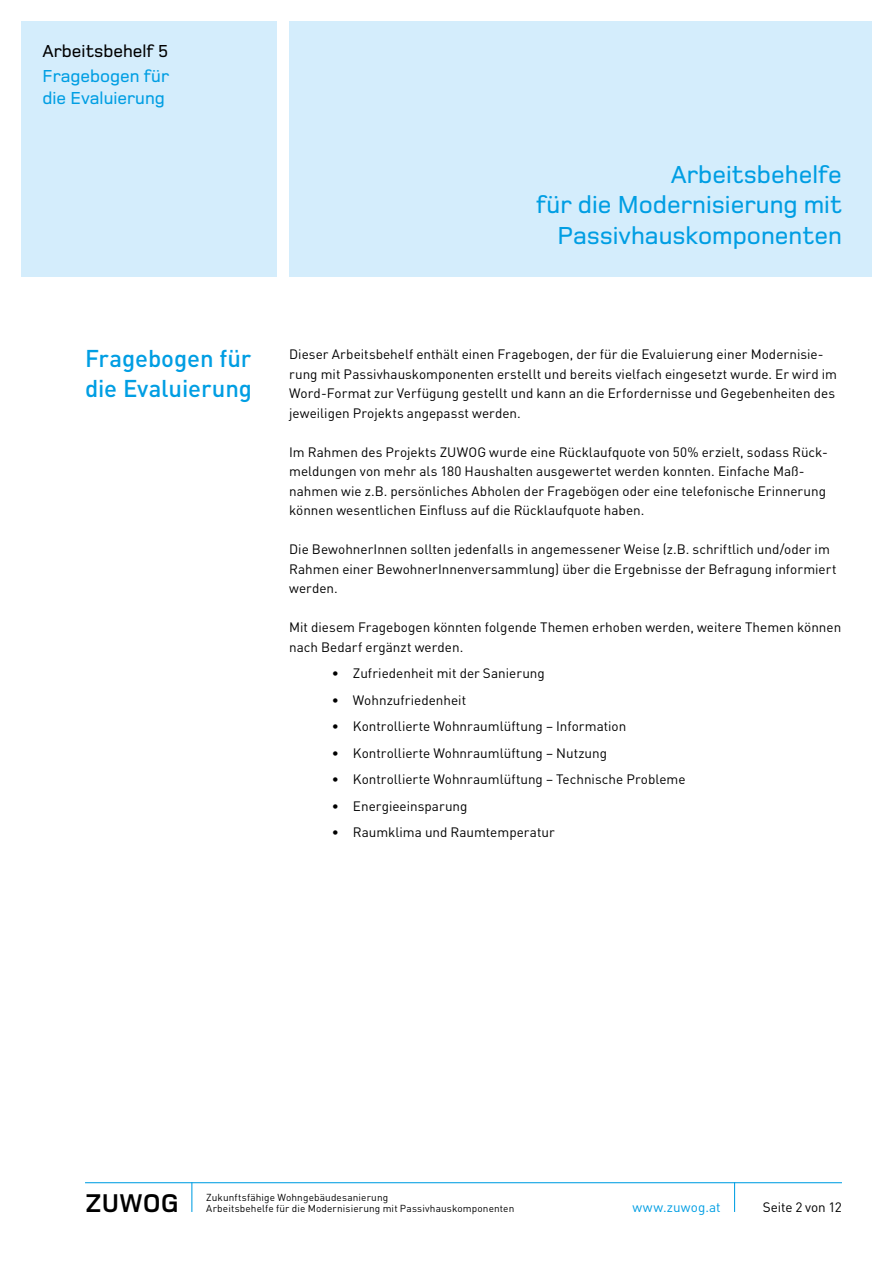
<style>
.page{position:relative;width:893px;height:1263px;background:#fff}
.page>*{position:absolute;margin:0;border:0;box-sizing:border-box;transform-origin:0 0}
.t1{font:700 26.55px "Foundry Monoline";color:#000}
.t2{font:500 25.5px/30.6px "Foundry Monoline";color:#009ee3;text-align:right}
.t3{font:500 24px/30px "DIN Pro";letter-spacing:-.005em;color:#009ee3}
.t4{font:500 18px/21.6px "Foundry Monoline";color:#009ee3}
.t5{font:500 18px "Foundry Monoline";color:#000}
.t6{font:13.5px/19.5px "DIN Pro";color:#000}
.t7{font:13.5px "DIN";letter-spacing:.01em;color:#009ee3}
.t8{font:10.05px/11.6px "DIN";letter-spacing:.01em;color:#000}
</style>
<div class="page">
<div style="left:289px;top:21px;width:583px;height:255px;background:#d4edfc"></div>
<hr style="left:85px;top:1182px;width:757px;height:1px;background:#009ee3">
<hr style="left:734px;top:1182px;width:1px;height:30px;background:#009ee3">
<hr style="left:191px;top:1182px;width:1px;height:30px;background:#009ee3">
<div style="left:21px;top:21px;width:255px;height:255px;background:#d4edfc"></div>
<h3 class="t5" style="left:43px;top:41px;width:127px">Arbeitsbehelf 5</h3>
<h3 class="t4" style="left:43px;top:66px;width:128px">Fragebogen für die Evaluierung</h3>
<h2 class="t2" style="left:536px;top:159px;width:307px">Arbeitsbehelfe<br>für die Modernisierung mit<br>Passivhauskomponenten</h2>
<h3 class="t3" style="left:85px;top:342px;width:169px">Fragebogen für die Evaluierung</h3>
<p class="t6" style="left:289px;top:344px;width:549px">Dieser Arbeitsbehelf enthält einen Fragebogen, der für die Evaluierung einer Modernisie&shy;rung mit Passivhauskomponenten erstellt und bereits vielfach eingesetzt wurde. Er wird im Word-Format zur Verfügung gestellt und kann an die Erfordernisse und Gegebenheiten des jeweiligen Projekts angepasst werden.</p>
<p class="t6" style="left:289px;top:441px;width:540px">Im Rahmen des Projekts ZUWOG wurde eine Rücklaufquote von 50% erzielt, sodass Rück&shy;meldungen von mehr als 180 Haushalten ausgewertet werden konnten. Einfache Maß&shy;nahmen wie z.B. persönliches Abholen der Fragebögen oder eine telefonische Erinnerung können wesentlichen Einfluss auf die Rücklaufquote haben.</p>
<p class="t6" style="left:289px;top:539px;width:549px">Die BewohnerInnen sollten jedenfalls in angemessener Weise (z.B. schriftlich und/oder im<br>Rahmen einer BewohnerInnenversammlung) über die Ergebnisse der Befragung informiert werden.</p>
<p class="t6" style="left:289px;top:617px;width:554px">Mit diesem Fragebogen könnten folgende Themen erhoben werden, weitere Themen können nach Bedarf ergänzt werden.</p>
<p class="t6" style="left:332px;top:663px;width:215px">• Zufriedenheit mit der Sanierung</p>
<p class="t6" style="left:332px;top:689px;width:136px">• Wohnzufriedenheit</p>
<p class="t6" style="left:332px;top:716px;width:296px">• Kontrollierte Wohnraumlüftung – Information</p>
<p class="t6" style="left:332px;top:742px;width:277px">• Kontrollierte Wohnraumlüftung – Nutzung</p>
<p class="t6" style="left:332px;top:769px;width:355px">• Kontrollierte Wohnraumlüftung – Technische Probleme</p>
<p class="t6" style="left:332px;top:795px;width:137px">• Energieeinsparung</p>
<p class="t6" style="left:332px;top:822px;width:225px">• Raumklima und Raumtemperatur</p>
<p class="t8" style="left:206px;top:1191px;width:310px">Zukunftsfähige Wohngebäudesanierung<br>Arbeitsbehelfe für die Modernisierung mit Passivhauskomponenten</p>
<p class="t7" style="left:632px;top:1199px;width:90px">www.zuwog.at</p>
<h1 class="t1" style="left:85px;top:1189px;width:95px">ZUWOG</h1>
<p class="t6" style="left:763px;top:1197px;width:81px">Seite 2 von 12</p>
</div>
